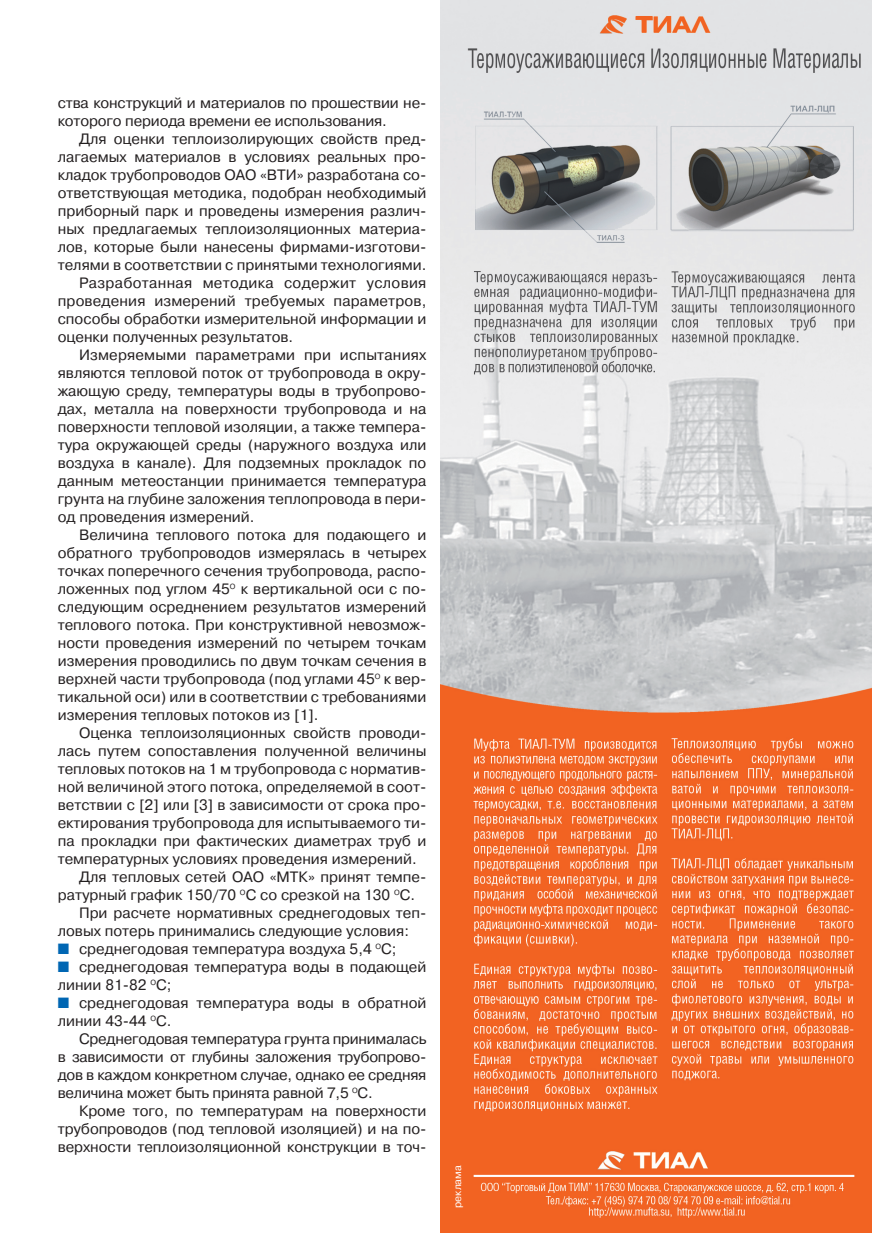
<style>
.page{position:relative;width:872px;height:1233px;background:#fff}
.page>*{position:absolute;margin:0;border:0;box-sizing:border-box;transform-origin:0 0}
.t1{font:15px/18px "Pragmatica C";color:#231f20}
.t2{font:15px "Pragmatica C";letter-spacing:.02em;color:#231f20}
.t3{font:10.5px "Pragmatica C";color:#fff}
.s1{color:#0066b3}
</style>
<div class="page">
<svg style="left:440px;top:0;width:432px;height:1233px;background:#dfa88f"></svg>
<p class="t1" style="left:58px;top:95px;width:370px">ства конструкций и материалов по прошествии не&shy;которого периода времени ее использования.</p>
<p class="t1" style="left:79px;top:131px;width:349px">Для оценки теплоизолирующих свойств пред-</p>
<p class="t1" style="left:58px;top:149px;width:370px">лагаемых материалов в условиях реальных про-</p>
<p class="t1" style="left:58px;top:167px;width:370px">кладок трубопроводов ОАО «ВТИ» разработана со-</p>
<p class="t1" style="left:58px;top:185px;width:370px">ответствующая методика, подобран необходимый</p>
<p class="t1" style="left:58px;top:203px;width:370px">приборный парк и проведены измерения различ-</p>
<p class="t1" style="left:58px;top:221px;width:370px">ных предлагаемых теплоизоляционных материа-</p>
<p class="t1" style="left:58px;top:239px;width:370px">лов, которые были нанесены фирмами-изготови-</p>
<p class="t1" style="left:58px;top:257px;width:370px">телями в соответствии с принятыми технологиями.</p>
<p class="t2" style="left:79px;top:277px;width:349px">Разработанная методика содержит условия</p>
<p class="t1" style="left:58px;top:293px;width:370px">проведения измерений требуемых параметров,</p>
<p class="t1" style="left:58px;top:311px;width:370px">способы обработки измерительной информации и</p>
<p class="t1" style="left:58px;top:329px;width:237px">оценки полученных результатов.</p>
<p class="t1" style="left:79px;top:347px;width:349px">Измеряемыми параметрами при испытаниях</p>
<p class="t1" style="left:58px;top:365px;width:370px">являются тепловой поток от трубопровода в окру-</p>
<p class="t1" style="left:58px;top:383px;width:370px">жающую среду, температуры воды в трубопрово-</p>
<p class="t1" style="left:58px;top:401px;width:370px">дах, металла на поверхности трубопровода и на</p>
<p class="t1" style="left:58px;top:419px;width:370px">поверхности тепловой изоляции, а также темпера-</p>
<p class="t1" style="left:58px;top:437px;width:370px">тура окружающей среды (наружного воздуха или</p>
<p class="t1" style="left:58px;top:455px;width:370px">воздуха в канале). Для подземных прокладок по</p>
<p class="t1" style="left:58px;top:473px;width:370px">данным метеостанции принимается температура</p>
<p class="t1" style="left:58px;top:491px;width:370px">грунта на глубине заложения теплопровода в пери-</p>
<p class="t1" style="left:58px;top:509px;width:198px">од проведения измерений.</p>
<p class="t1" style="left:79px;top:527px;width:349px">Величина теплового потока для подающего и</p>
<p class="t1" style="left:58px;top:545px;width:370px">обратного трубопроводов измерялась в четырех</p>
<p class="t1" style="left:58px;top:563px;width:370px">точках поперечного сечения трубопровода, распо-</p>
<p class="t1" style="left:58px;top:581px;width:370px">ложенных под углом 45<sup>О</sup> к вертикальной оси с по-</p>
<p class="t1" style="left:58px;top:599px;width:370px">следующим осреднением результатов измерений</p>
<p class="t1" style="left:58px;top:617px;width:370px">теплового потока. При конструктивной невозмож-</p>
<p class="t1" style="left:58px;top:635px;width:370px">ности проведения измерений по четырем точкам</p>
<p class="t1" style="left:58px;top:653px;width:370px">измерения проводились по двум точкам сечения в</p>
<p class="t1" style="left:58px;top:671px;width:370px">верхней части трубопровода (под углами 45<sup>О</sup> к вер-</p>
<p class="t1" style="left:58px;top:689px;width:370px">тикальной оси) или в соответствии с требованиями</p>
<p class="t1" style="left:58px;top:707px;width:262px">измерения тепловых потоков из [1].</p>
<p class="t1" style="left:79px;top:725px;width:349px">Оценка теплоизоляционных свойств проводи-</p>
<p class="t1" style="left:58px;top:743px;width:370px">лась путем сопоставления полученной величины</p>
<p class="t1" style="left:58px;top:761px;width:370px">тепловых потоков на 1 м трубопровода с норматив-</p>
<p class="t1" style="left:58px;top:779px;width:370px">ной величиной этого потока, определяемой в соот-</p>
<p class="t1" style="left:58px;top:797px;width:370px">ветствии с [2] или [3] в зависимости от срока про-</p>
<p class="t1" style="left:58px;top:815px;width:370px">ектирования трубопровода для испытываемого ти-</p>
<p class="t1" style="left:58px;top:833px;width:370px">па прокладки при фактических диаметрах труб и</p>
<p class="t1" style="left:58px;top:851px;width:360px">температурных условиях проведения измерений.</p>
<p class="t1" style="left:79px;top:869px;width:349px">Для тепловых сетей ОАО «МТК» принят темпе-</p>
<p class="t1" style="left:58px;top:887px;width:359px">ратурный график 150/70 <sup>О</sup>C со срезкой на 130 <sup>О</sup>C.</p>
<p class="t1" style="left:79px;top:905px;width:349px">При расчете нормативных среднегодовых теп-</p>
<p class="t1" style="left:58px;top:923px;width:353px">ловых потерь принимались следующие условия:</p>
<p class="t1" style="left:58px;top:941px;width:340px"><span class="s1">■</span> среднегодовая температура воздуха 5,4 <sup>О</sup>C;</p>
<p class="t1" style="left:58px;top:959px;width:370px"><span class="s1">■</span> среднегодовая температура воды в подающей линии 81-82 <sup>О</sup>C;</p>
<p class="t1" style="left:58px;top:995px;width:370px"><span class="s1">■</span> среднегодовая температура воды в обратной линии 43-44 <sup>О</sup>C.</p>
<p class="t1" style="left:58px;top:1031px;width:370px;text-align:justify;text-indent:21px">Среднегодовая температура грунта принималась в зависимости от глубины заложения трубопрово&shy;дов в каждом конкретном случае, однако ее средняя величина может быть принята равной 7,5 <sup>О</sup>C.</p>
<p class="t1" style="left:58px;top:1103px;width:370px;text-align:justify;text-indent:21px">Кроме того, по температурам на поверхности трубопроводов (под тепловой изоляцией) и на по&shy;верхности теплоизоляционной конструкции в точ-</p>
<p class="t3" style="left:453px;top:1208px;width:44px;rotate:-90deg">реклама</p>
</div>
